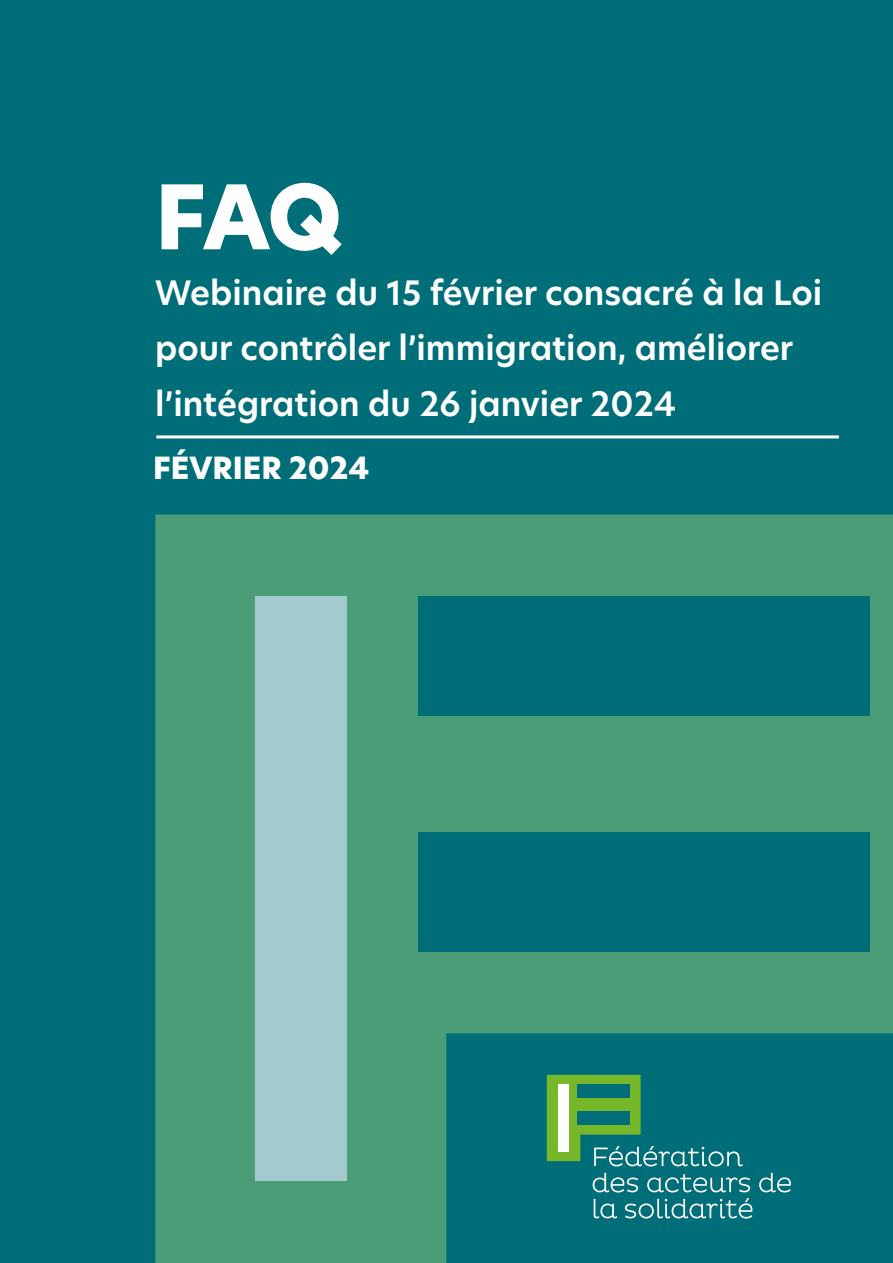
<style>
.page{position:relative;width:893px;height:1263px;background:#006e78}
.page>*{position:absolute;margin:0;border:0;box-sizing:border-box;transform-origin:0 0}
.t1{font:800 87px "Hero New";color:#fff}
.t2{font:600 33px/55.5px "Hero New";color:#fff}
.t3{font:800 30px "Hero New";color:#fff}
</style>
<div class="page">
<svg style="left:155px;top:514px;width:738px;height:749px;fill:#4b9d78"></svg>
<div style="left:255px;top:597px;width:92px;height:584px;background:#a3cace"></div>
<div style="left:418px;top:597px;width:452px;height:119px;background:#006e79"></div>
<div style="left:418px;top:832px;width:452px;height:119px;background:#006e79"></div>
<svg style="left:547px;top:1075px;width:196px;height:91px"></svg>
<svg style="left:593px;top:1173px;width:45px;height:19px"></svg>
<svg style="left:647px;top:1174px;width:103px;height:18px"></svg>
<svg style="left:759px;top:1173px;width:32px;height:19px"></svg>
<svg style="left:594px;top:1199px;width:23px;height:19px"></svg>
<svg style="left:625px;top:1198px;width:127px;height:20px"></svg>
<hr style="left:156px;top:435px;width:683px;height:3px;background:#fff">
<h1 class="t1" style="left:155px;top:158px;width:189px">FAQ</h1>
<p class="t2" style="left:155px;top:265px;width:669px">Webinaire du 15 février consacré à la Loi pour contrôler l’immigration, améliorer l’intégration du 26 janvier 2024</p>
<p class="t3" style="left:153px;top:447px;width:218px">FÉVRIER 2024</p>
</div>
